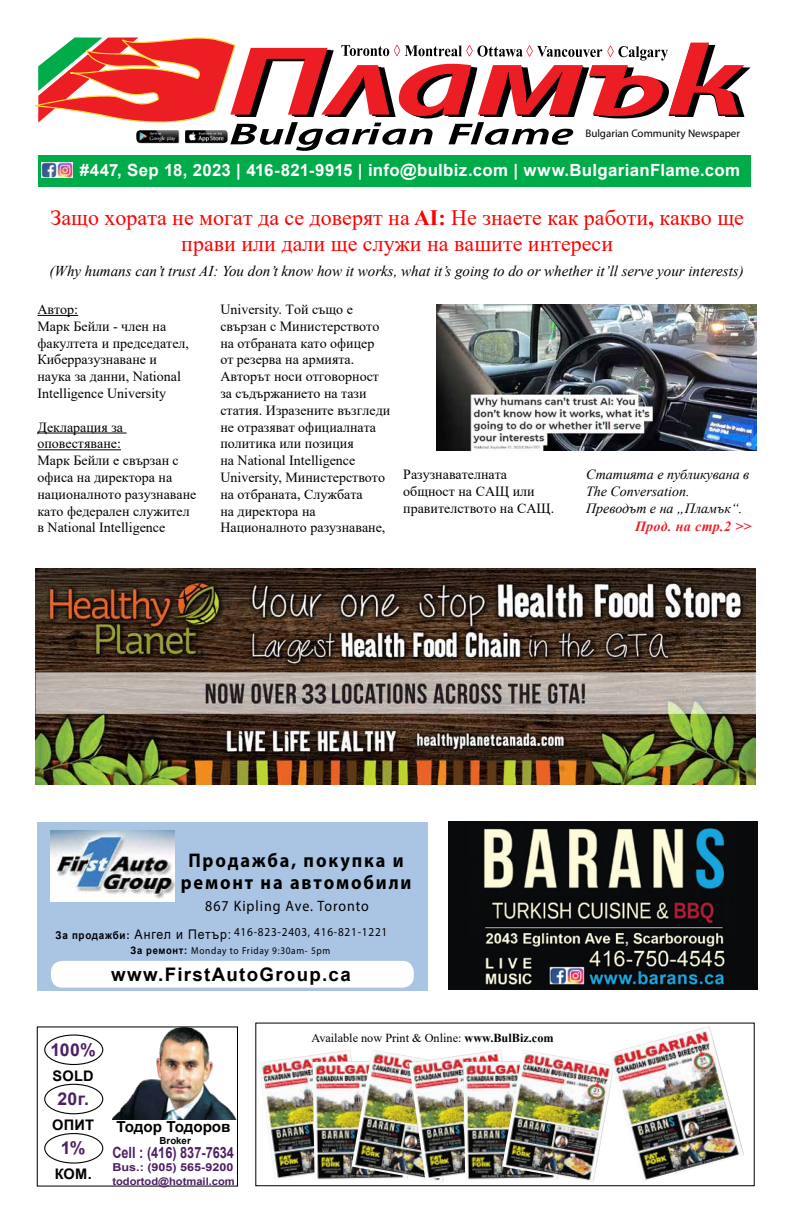
<style>
.page{position:relative;width:792px;height:1224px;background:#fff}
.page>*{position:absolute;margin:0;border:0;box-sizing:border-box;transform-origin:0 0}
.t1{font:22px/26.4px "Times New Roman";color:#f00;text-align:center}
.t2{font:700 19.8px/21.4px "Myriad Pro";letter-spacing:.1em;color:#000;text-align:center;scale:.93 1}
.t3{font:700 18.7px "Arial";letter-spacing:.07em;color:#000}
.t4{font:700 17.6px "Arial";letter-spacing:.025em;color:#4e2063}
.t5{font:700 16.8px "Arial";letter-spacing:.02em;color:#fff}
.t6{font:700 15.5px "Arial";color:#4e2063;scale:.82 1}
.t7{font:700 15.2px "Arial";color:#000}
.t8{font:15.1px "Myriad Pro";letter-spacing:.07em;color:#000;scale:.93 1}
.t9{font:italic 15px "Times New Roman";color:#000}
.t10{font:700 14.6px "Arial";letter-spacing:.015em;color:#000}
.t11{font:14px/16.8px "Times New Roman";color:#000}
.t12{font:italic 14px/16.8px "Times New Roman";color:#000}
.t13{font:italic 700 14px "Times New Roman";letter-spacing:.025em;color:#ed1d24}
.t14{font:12.2px "Times New Roman";color:#000}
.t15{font:12.1px "Myriad Pro";letter-spacing:.07em;color:#000;scale:.93 1}
.t16{font:11px "Myriad Pro";color:#000}
.t17{font:700 10.9px "Arial";color:#4e2063;scale:1.15 1}
.t18{font:700 10.4px "Arial";color:#4e2063;scale:1.07 1}
.t19{font:10.1px "Myriad Pro";letter-spacing:.07em;color:#000;scale:.93 1}
.t20{font:700 9.7px "Arial";color:#000}
.s1{font-weight:700}
.s2{font-family:"Arial";font-size:13.3px}
.s3{font-family:"Arial";font-weight:700;font-size:10.2px}
</style>
<div class="page">
<hr style="left:37px;top:315px;width:41px;height:1px;background:#000">
<hr style="left:37px;top:433px;width:90px;height:1px;background:#000">
<hr style="left:37px;top:449px;width:84px;height:1px;background:#000">
<img style="left:36px;top:568px;width:720px;height:216px">
<div style="left:37px;top:822px;width:391px;height:169px;background:#aac5e3"></div>
<img style="left:51px;top:830px;width:123px;height:72px">
<div style="left:51px;top:961px;width:363px;height:27px;background:#fff;border-radius:11px"></div>
<img style="left:449px;top:821px;width:308px;height:168px">
<svg style="left:34px;top:37px;width:717px;height:114px"></svg>
<div style="left:38px;top:155px;width:713px;height:31px;background:#00ab4a"></div>
<img style="left:41px;top:162px;width:31px;height:16px">
<div style="left:37px;top:1026px;width:201px;height:161px;border:1px solid #000"></div>
<img style="left:113px;top:1026px;width:125px;height:93px">
<div style="left:44px;top:1034px;width:59px;height:31px;border:1px solid #000;border-radius:50%"></div>
<div style="left:44px;top:1084px;width:59px;height:30px;border:1px solid #000;border-radius:50%"></div>
<div style="left:44px;top:1133px;width:59px;height:31px;border:1px solid #000;border-radius:50%"></div>
<img style="left:259px;top:1050px;width:92px;height:129px">
<img style="left:313px;top:1060px;width:38px;height:120px">
<img style="left:351px;top:1050px;width:93px;height:133px">
<img style="left:409px;top:1050px;width:93px;height:130px">
<img style="left:463px;top:1060px;width:39px;height:120px">
<img style="left:502px;top:1050px;width:106px;height:133px">
<img style="left:608px;top:1026px;width:136px;height:154px">
<img style="left:437px;top:304px;width:319px;height:147px">
<p class="t16" style="left:585px;top:127px;width:156px">Bulgarian Community Newspaper</p>
<p class="t5" style="left:80px;top:159px;width:662px">#447, Sep 18, 2023 | 416-821-9915 | info@bulbiz.com | www.BulgarianFlame.com</p>
<h1 class="t1" style="left:50px;top:204px;width:695px">Защо хората не могат да се доверят на <span class="s1">AI:</span> Не знаете как работи<span class="s1">,</span> какво ще прави или дали ще служи на вашите интереси</h1>
<p class="t9" style="left:50px;top:261px;width:696px">(Why humans can’t trust AI: You don’t know how it works, what it’s going to do or whether it’ll serve your interests)</p>
<p class="t11" style="left:37px;top:300px;width:153px">Автор:<br>Марк Бейли - член на факултета и председател,<br>Киберразузнаване и наука за данни, National<br>Intelligence University</p>
<p class="t11" style="left:37px;top:418px;width:160px">Декларация за оповестяване:<br>Марк Бейли е свързан с офиса на директора на националното разузнаване като федерален служител в National Intelligence</p>
<p class="t11" style="left:220px;top:300px;width:171px">University. Той също е свързан с Министерството на отбраната като офицер от резерва на армията.<br>Авторът носи отговорност за съдържанието на тази статия. Изразените възгледи не отразяват официалната политика или позиция<br>на National Intelligence<br>University, Министерството на отбраната, Службата<br>на директора на<br>Националното разузнаване,</p>
<p class="t11" style="left:403px;top:465px;width:152px">Разузнавателната общност на САЩ или правителството на САЩ.</p>
<p class="t12" style="left:586px;top:466px;width:165px">Статията е публикувана в<br>The Conversation.<br>Преводът е на „Пламък“.</p>
<p class="t13" style="left:635px;top:517px;width:118px">Прод. на стр.2 &gt;&gt;</p>
<h2 class="t2" style="left:181px;top:849px;width:250px">Продажба, покупка и ремонт на автомобили</h2>
<p class="t8" style="left:205px;top:897px;width:177px">867 Kipling Ave. Toronto</p>
<p class="t15" style="left:56px;top:925px;width:358px"><sub>За</sub> <sub>продажби:</sub> <span class="s2">Ангел и Петър:</span> 416-823-2403, 416-821-1221</p>
<p class="t19" style="left:130px;top:945px;width:216px"><span class="s3">За ремонт:</span> Monday to Friday 9:30am- 5pm</p>
<h3 class="t3" style="left:111px;top:961px;width:241px">www.FirstAutoGroup.ca</h3>
<p class="t4" style="left:50px;top:1037px;width:47px">100%</p>
<p class="t10" style="left:53px;top:1065px;width:43px">SOLD</p>
<p class="t4" style="left:57px;top:1086px;width:33px">20г.</p>
<p class="t10" style="left:52px;top:1114px;width:43px">ОПИТ</p>
<p class="t4" style="left:61px;top:1136px;width:26px">1%</p>
<p class="t10" style="left:55px;top:1163px;width:39px">КОМ.</p>
<p class="t7" style="left:116px;top:1116px;width:116px">Тодор Тодоров</p>
<p class="t20" style="left:160px;top:1134px;width:33px">Broker</p>
<p class="t6" style="left:112px;top:1141px;width:150px">Cell : (416) 837-7634</p>
<p class="t17" style="left:112px;top:1159px;width:107px">Bus.: (905) 565-9200</p>
<p class="t18" style="left:112px;top:1174px;width:116px">todortod@hotmail.com</p>
<p class="t14" style="left:311px;top:1029px;width:244px">Available now Print &amp; Online: <span class="s1">www.BulBiz.com</span></p>
</div>
